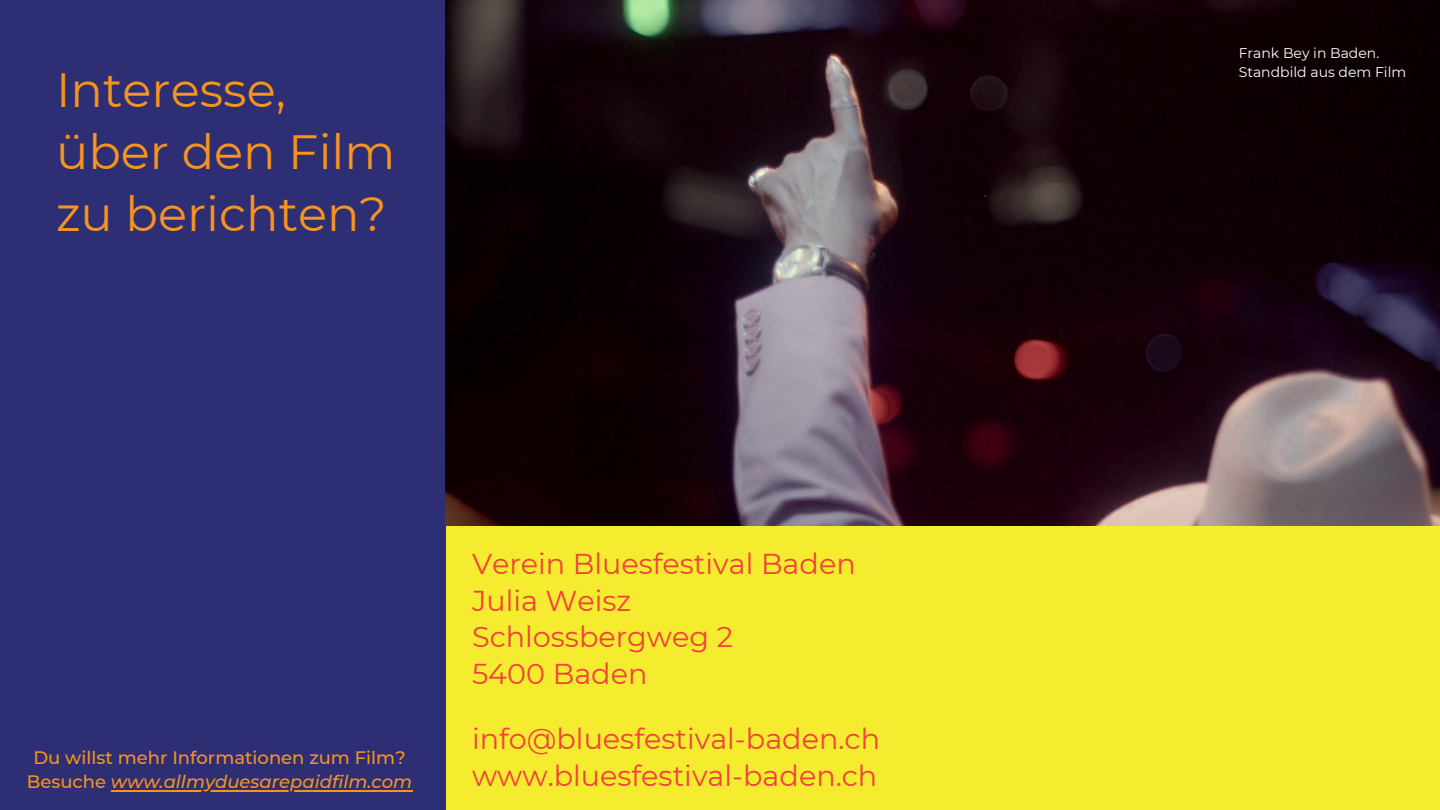
<style>
.page{position:relative;width:1440px;height:810px;background:#f5ec2f}
.page>*{position:absolute;margin:0;border:0;box-sizing:border-box;transform-origin:0 0}
.t1{font:48px/62.2px "Montserrat";color:#f7941d}
.t2{font:28.7px/36.7px "Montserrat";color:#f2413b}
.t3{font:500 18px/24.8px "Montserrat";color:#f7941d;text-align:center}
.t4{font:14px/19.5px "Montserrat";color:#fff}
.s1{font-style:italic}
</style>
<div class="page">
<div style="left:0;top:0;width:445px;height:810px;background:#2e2e75"></div>
<img style="left:446px;top:0;width:994px;height:525px">
<hr style="left:111px;top:790px;width:301px;height:1px;background:#f7941d">
<h1 class="t1" style="left:56px;top:58px;width:341px">Interesse, über den Film zu berichten?</h1>
<p class="t3" style="left:27px;top:745px;width:387px">Du willst mehr Informationen zum Film?<br>Besuche <span class="s1">www.allmyduesarepaidfilm.com</span></p>
<p class="t2" style="left:472px;top:545px;width:385px">Verein Bluesfestival Baden<br>Julia Weisz<br>Schlossbergweg 2<br>5400 Baden</p>
<p class="t2" style="left:472px;top:721px;width:410px">info@bluesfestival-baden.ch www.bluesfestival-baden.ch</p>
<p class="t4" style="left:1239px;top:43px;width:169px">Frank Bey in Baden.<br>Standbild aus dem Film</p>
</div>
